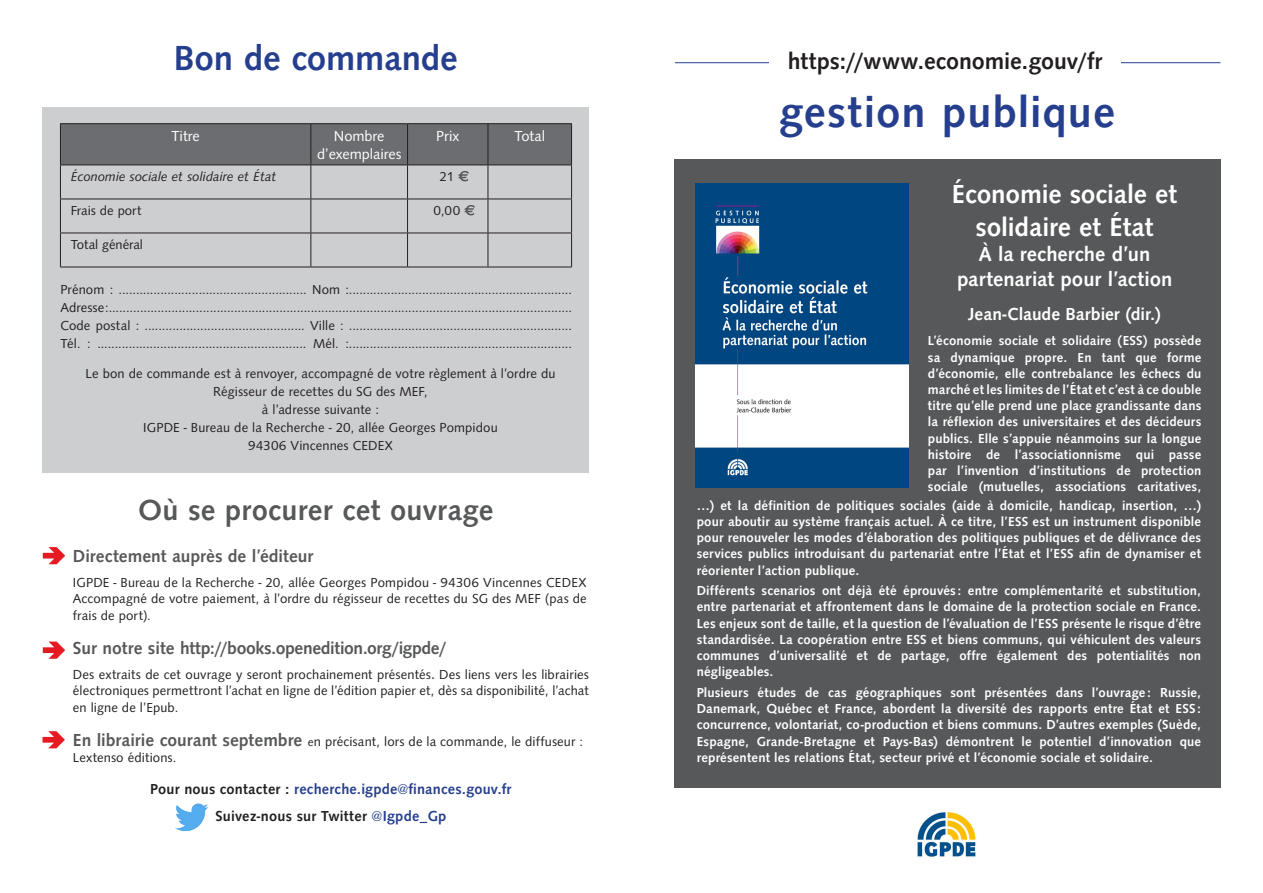
<style>
.page{position:relative;width:1263px;height:893px;background:#fff}
.page>*{position:absolute;margin:0;border:0;box-sizing:border-box;transform-origin:0 0}
.t1{font:700 45px "Syntax";letter-spacing:.025em;color:#253f8e}
.t2{font:700 36px "Syntax";letter-spacing:-.005em;color:#253f8e}
.t3{font:700 30px "Syntax";letter-spacing:.005em;color:#57585a}
.t4{font:700 27px/32.4px "Syntax";letter-spacing:-.005em;color:#fff;text-align:center}
.t5{font:700 24px "Syntax";color:#231f20}
.t6{font:700 21px/25.2px "Syntax";color:#fff;text-align:center}
.t7{font:700 18px "Syntax";letter-spacing:-.02em;color:#57585a}
.t8{font:700 18px "Syntax";color:#57585a}
.t9{font:700 18px "Syntax";color:#fff}
.t10{font:700 15px/27px "Syntax";letter-spacing:.015em;color:#253f8e;text-align:center}
.t11{font:15px/18px "Syntax";color:#fff;text-align:center}
.t12{font:700 13.5px/16.2px "Syntax";letter-spacing:.01em;color:#fff;text-align:justify}
.t13{font:13.5px/18px "Syntax";letter-spacing:.01em;color:#231f20;text-align:justify}
.t14{font:italic 13.5px "Syntax";color:#231f20}
.s1{font-weight:700;color:#57585a}
.s2{font-weight:700;font-size:18px;color:#57585a}
.s3{font-size:12px}
.s4{color:#231f20}
</style>
<div class="page">
<hr style="left:675px;top:62px;width:545px;height:1px;background:#253f8e">
<div style="left:674px;top:159px;width:546px;height:629px;background:#57585a"></div>
<img style="left:917px;top:812px;width:59px;height:45px">
<div style="left:770px;top:51px;width:350px;height:37px;background:#fff"></div>
<div style="left:43px;top:107px;width:546px;height:365px;background:#cdced0"></div>
<svg style="left:43px;top:547px;width:22px;height:17px"></svg>
<div style="left:61px;top:124px;width:510px;height:41px;background:#6c6d70"></div>
<hr style="left:60px;top:123px;width:251px;height:1px;background:#231f20">
<hr style="left:60px;top:124px;width:1px;height:41px;background:#231f20">
<hr style="left:311px;top:123px;width:97px;height:1px;background:#231f20">
<hr style="left:310px;top:124px;width:1px;height:41px;background:#231f20">
<hr style="left:408px;top:123px;width:80px;height:1px;background:#231f20">
<hr style="left:407px;top:124px;width:1px;height:41px;background:#231f20">
<hr style="left:488px;top:123px;width:84px;height:1px;background:#231f20">
<hr style="left:488px;top:124px;width:1px;height:41px;background:#231f20">
<hr style="left:571px;top:124px;width:1px;height:41px;background:#231f20">
<hr style="left:60px;top:165px;width:251px;height:1px;background:#231f20">
<hr style="left:60px;top:165px;width:1px;height:34px;background:#231f20">
<hr style="left:311px;top:165px;width:97px;height:1px;background:#231f20">
<hr style="left:310px;top:165px;width:1px;height:34px;background:#231f20">
<hr style="left:408px;top:165px;width:80px;height:1px;background:#231f20">
<hr style="left:407px;top:165px;width:1px;height:34px;background:#231f20">
<hr style="left:488px;top:165px;width:84px;height:1px;background:#231f20">
<hr style="left:488px;top:165px;width:1px;height:34px;background:#231f20">
<hr style="left:571px;top:165px;width:1px;height:34px;background:#231f20">
<hr style="left:60px;top:199px;width:251px;height:1px;background:#231f20">
<hr style="left:60px;top:199px;width:1px;height:34px;background:#231f20">
<hr style="left:311px;top:199px;width:97px;height:1px;background:#231f20">
<hr style="left:310px;top:199px;width:1px;height:34px;background:#231f20">
<hr style="left:408px;top:199px;width:80px;height:1px;background:#231f20">
<hr style="left:407px;top:199px;width:1px;height:34px;background:#231f20">
<hr style="left:488px;top:199px;width:84px;height:1px;background:#231f20">
<hr style="left:488px;top:199px;width:1px;height:34px;background:#231f20">
<hr style="left:571px;top:199px;width:1px;height:34px;background:#231f20">
<hr style="left:60px;top:233px;width:251px;height:1px;background:#231f20">
<hr style="left:60px;top:233px;width:1px;height:34px;background:#231f20">
<hr style="left:311px;top:233px;width:97px;height:1px;background:#231f20">
<hr style="left:310px;top:233px;width:1px;height:34px;background:#231f20">
<hr style="left:408px;top:233px;width:80px;height:1px;background:#231f20">
<hr style="left:407px;top:233px;width:1px;height:34px;background:#231f20">
<hr style="left:488px;top:233px;width:84px;height:1px;background:#231f20">
<hr style="left:488px;top:233px;width:1px;height:34px;background:#231f20">
<hr style="left:571px;top:233px;width:1px;height:34px;background:#231f20">
<hr style="left:60px;top:267px;width:251px;height:1px;background:#231f20">
<hr style="left:311px;top:267px;width:97px;height:1px;background:#231f20">
<hr style="left:408px;top:267px;width:80px;height:1px;background:#231f20">
<hr style="left:488px;top:267px;width:84px;height:1px;background:#231f20">
<svg style="left:458px;top:171px;width:11px;height:10px"></svg>
<svg style="left:464px;top:205px;width:11px;height:10px"></svg>
<img style="left:696px;top:183px;width:213px;height:305px">
<img style="left:175px;top:803px;width:34px;height:29px">
<svg style="left:43px;top:642px;width:22px;height:17px"></svg>
<svg style="left:43px;top:731px;width:22px;height:17px"></svg>
<h2 class="t2" style="left:174px;top:36px;width:285px">Bon de commande</h2>
<p class="t11" style="left:171px;top:127px;width:30px">Titre</p>
<p class="t11" style="left:317px;top:127px;width:86px">Nombre d’exemplaires</p>
<p class="t11" style="left:436px;top:127px;width:25px">Prix</p>
<p class="t11" style="left:514px;top:127px;width:32px">Total</p>
<p class="t14" style="left:71px;top:169px;width:207px">Économie sociale et solidaire et État</p>
<p class="t13" style="left:439px;top:168px;width:16px">21</p>
<p class="t13" style="left:71px;top:202px;width:72px">Frais de port</p>
<p class="t13" style="left:433px;top:202px;width:28px">0,00</p>
<p class="t13" style="left:71px;top:236px;width:74px">Total général</p>
<p class="t13" style="left:60px;top:280px;width:513px">Prénom : ...................................................... Nom :................................................................<br>Adresse :.....................................................................................................................................<br>Code postal : .............................................. Ville : ................................................................<br>Tél. : ............................................................ Mél. :................................................................</p>
<p class="t13" style="left:86px;top:364px;width:471px;text-align:center">Le bon de commande est à renvoyer, accompagné de votre règlement à l’ordre du Régisseur de recettes du SG des MEF,<br>à l’adresse suivante :<br>IGPDE - Bureau de la Recherche - 20, allée Georges Pompidou<br>94306 Vincennes CEDEX</p>
<h3 class="t3" style="left:138px;top:492px;width:357px">Où se procurer cet ouvrage</h3>
<h3 class="t8" style="left:73px;top:545px;width:242px">Directement auprès de l’éditeur</h3>
<p class="t13" style="left:73px;top:575px;width:515px;line-height:16.2px">IGPDE - Bureau de la Recherche - 20, allée Georges Pompidou - 94306 Vincennes CEDEX Accompagné de votre paiement, à l’ordre du régisseur de recettes du SG des MEF (pas de frais de port).</p>
<h3 class="t7" style="left:73px;top:637px;width:375px">Sur notre site http://books.openedition.org/igpde/</h3>
<p class="t13" style="left:73px;top:667px;width:517px;line-height:16.2px">Des extraits de cet ouvrage y seront prochainement présentés<span class="s1">.</span> Des liens vers les librairies électroniques permettront l’achat en ligne de l’édition papier et, dès sa disponibilité, l’achat en ligne de l’Epub.</p>
<p class="t13" style="left:73px;top:733px;width:512px;line-height:16.2px"><span class="s2">En librairie courant septembre</span> <span class="s3">e</span>n précisant, lors de la commande, le diffuseur :<br>Lextenso éditions.</p>
<p class="t10" style="left:150px;top:775px;width:363px"><span class="s4">Pour nous contacter :</span> recherche.igpde@finances.gouv.fr<br><span class="s4">Suivez-nous sur Twitter</span> @Igpde_Gp</p>
<h3 class="t5" style="left:788px;top:47px;width:316px">https://www.economie.gouv/fr</h3>
<h1 class="t1" style="left:779px;top:86px;width:337px">gestion publique</h1>
<h3 class="t4" style="left:952px;top:178px;width:227px">Économie sociale et solidaire et État</h3>
<h3 class="t6" style="left:957px;top:241px;width:217px">À la recherche d’un partenariat pour l’action</h3>
<h3 class="t9" style="left:968px;top:304px;width:194px">Jean-Claude Barbier (dir.)</h3>
<p class="t12" style="left:928px;top:333px;width:275px">L’économie sociale et solidaire (ESS) possède sa dynamique propre. En tant que forme d’économie, elle contrebalance les échecs du marché et les limites de l’État et c’est à ce double titre qu’elle prend une place grandissante dans la réflexion des universitaires et des décideurs publics. Elle s’appuie néanmoins sur la longue histoire de l’associationnisme qui passe par l’invention d’institutions de protection sociale (mutuelles, associations caritatives,</p>
<p class="t12" style="left:697px;top:497px;width:506px">…) et la définition de politiques sociales (aide à domicile, handicap, insertion, …) pour aboutir au système français actuel. À ce titre, l’ESS est un instrument disponible pour renouveler les modes d’élaboration des politiques publiques et de délivrance des services publics introduisant du partenariat entre l’État et l’ESS afin de dynamiser et réorienter l’action publique.</p>
<p class="t12" style="left:697px;top:583px;width:506px">Différents scenarios ont déjà été éprouvés : entre complémentarité et substitution, entre partenariat et affrontement dans le domaine de la protection sociale en France.<br>Les enjeux sont de taille, et la question de l’évaluation de l’ESS présente le risque d’être standardisée. La coopération entre ESS et biens communs, qui véhiculent des valeurs communes d’universalité et de partage, offre également des potentialités non négligeables.</p>
<p class="t12" style="left:697px;top:684px;width:506px">Plusieurs études de cas géographiques sont présentées dans l’ouvrage : Russie, Danemark, Québec et France, abordent la diversité des rapports entre État et ESS : concurrence, volontariat, co-production et biens communs. D’autres exemples (Suède, Espagne, Grande-Bretagne et Pays-Bas) démontrent le potentiel d’innovation que représentent les relations État, secteur privé et l’économie sociale et solidaire.</p>
</div>
